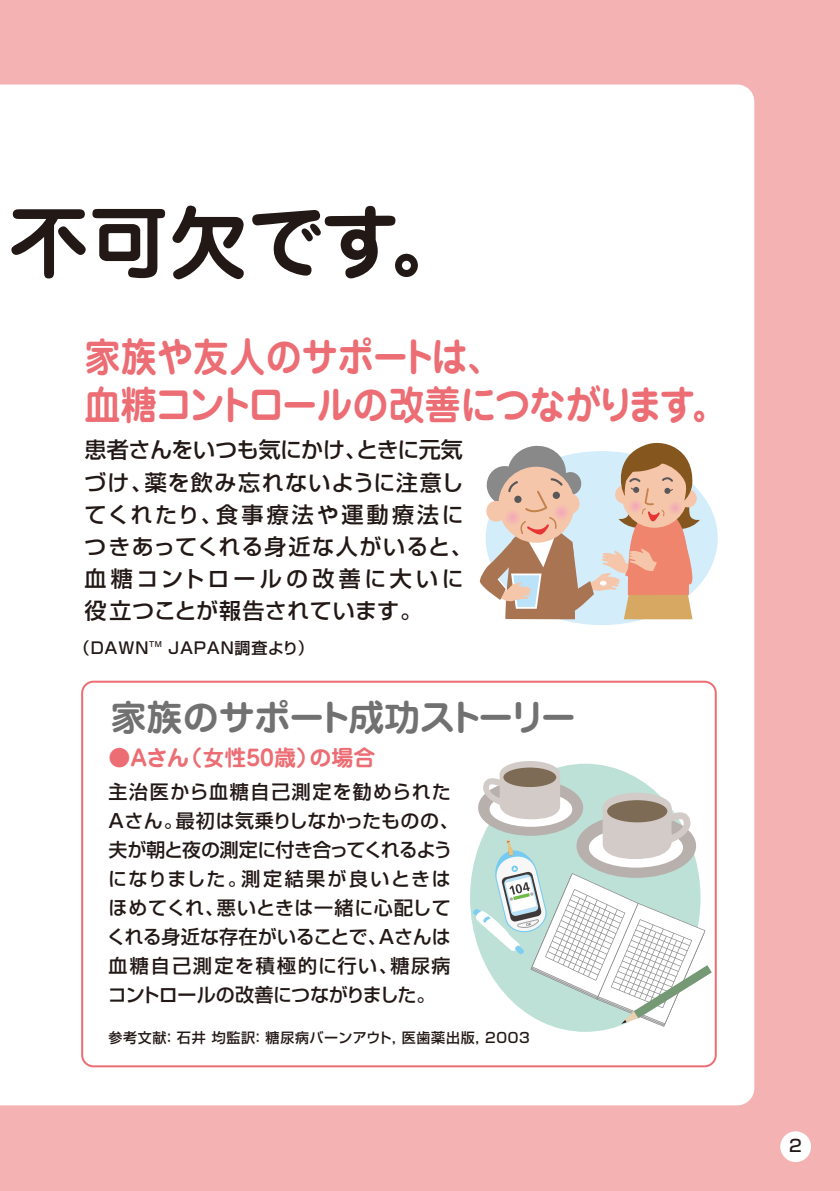
<style>
.page{position:relative;width:840px;height:1191px;background:#fff}
.page>*{position:absolute;margin:0;border:0;box-sizing:border-box;transform-origin:0 0}
.t1{font:700 80px "Jun 501 Pro";letter-spacing:-.02em;color:#221815}
.t2{font:700 40px/48px "Jun 501 Pro";letter-spacing:-.03em;color:#ec6d74;scale:.9 1}
.t3{font:700 36px "Jun 501 Pro";letter-spacing:-.045em;color:#727171}
.t4{font:500 22px/32px "Shin Go Pro";letter-spacing:.05em;color:#221815}
.t5{font:700 22px "Jun 501 Pro";color:#ec6d74}
.t6{font:500 19px/29px "Shin Go Pro";letter-spacing:.01em;color:#221815}
.t7{font:500 16.8px "Shin Go Pro";color:#221815}
.t8{font:500 16px "Shin Go Pro";letter-spacing:.05em;color:#221815}
.t9{font:500 14px "Shin Go Pro";letter-spacing:.05em;color:#221815}
.t10{font:500 7.4px "Shin Go Pro";color:#221815}
</style>
<div class="page">
<div style="left:0;top:0;width:839px;height:1191px;background:#f5b2b2"></div>
<div style="left:0;top:84px;width:753px;height:1021px;background:#fff"></div>
<div style="left:779px;top:1131px;width:31px;height:31px;background:#fff;border-radius:50%"></div>
<div style="left:485px;top:451px;width:232px;height:174px;background:#d3edfb;border-radius:50%"></div>
<div style="left:81px;top:680px;width:635px;height:387px;border:2px solid #ec6d74;border-radius:11px"></div>
<svg style="left:478px;top:437px;width:221px;height:182px"></svg>
<div style="left:499px;top:761px;width:61px;height:26px;background:#d3cbc7;border-radius:50%"></div>
<div style="left:503px;top:767px;width:53px;height:20px;background:#7d6b55;border-radius:50%"></div>
<svg style="left:472px;top:774px;width:239px;height:252px"></svg>
<h1 class="t1" style="left:9px;top:179px;width:462px">不可欠です。</h1>
<h2 class="t2" style="left:84px;top:328px;width:715px">家族や友人のサポートは、<br>血糖コントロールの改善につながります。</h2>
<p class="t4" style="left:84px;top:431px;width:390px">患者さんをいつも気にかけ、ときに元気づけ、薬を飲み忘れないように注意してくれたり、食事療法や運動療法につきあってくれる身近な人がいると、血糖コントロールの改善に大いに役立つことが報告されています。</p>
<p class="t8" style="left:74px;top:635px;width:76px">（DAWN</p>
<p class="t10" style="left:149px;top:638px;width:14px">TM</p>
<p class="t8" style="left:168px;top:635px;width:147px">JAPAN調査より）</p>
<h3 class="t3" style="left:110px;top:688px;width:467px">家族のサポート成功ストーリー</h3>
<p class="t5" style="left:108px;top:740px;width:268px">●Aさん（女性50歳）の場合</p>
<p class="t6" style="left:107px;top:775px;width:353px">主治医から血糖自己測定を勧められた<br>Aさん。最初は気乗りしなかったものの、夫が朝と夜の測定に付き合ってくれるようになりました。測定結果が良いときはほめてくれ、悪いときは一緒に心配してくれる身近な存在がいることで、Aさんは血糖自己測定を積極的に行い、糖尿病コントロールの改善につながりました。</p>
<p class="t9" style="left:108px;top:1025px;width:422px">参考文献： 石井 均監訳： 糖尿病バーンアウト, 医歯薬出版, 2003</p>
<p class="t7" style="left:788px;top:1132px;width:14px">2</p>
</div>
